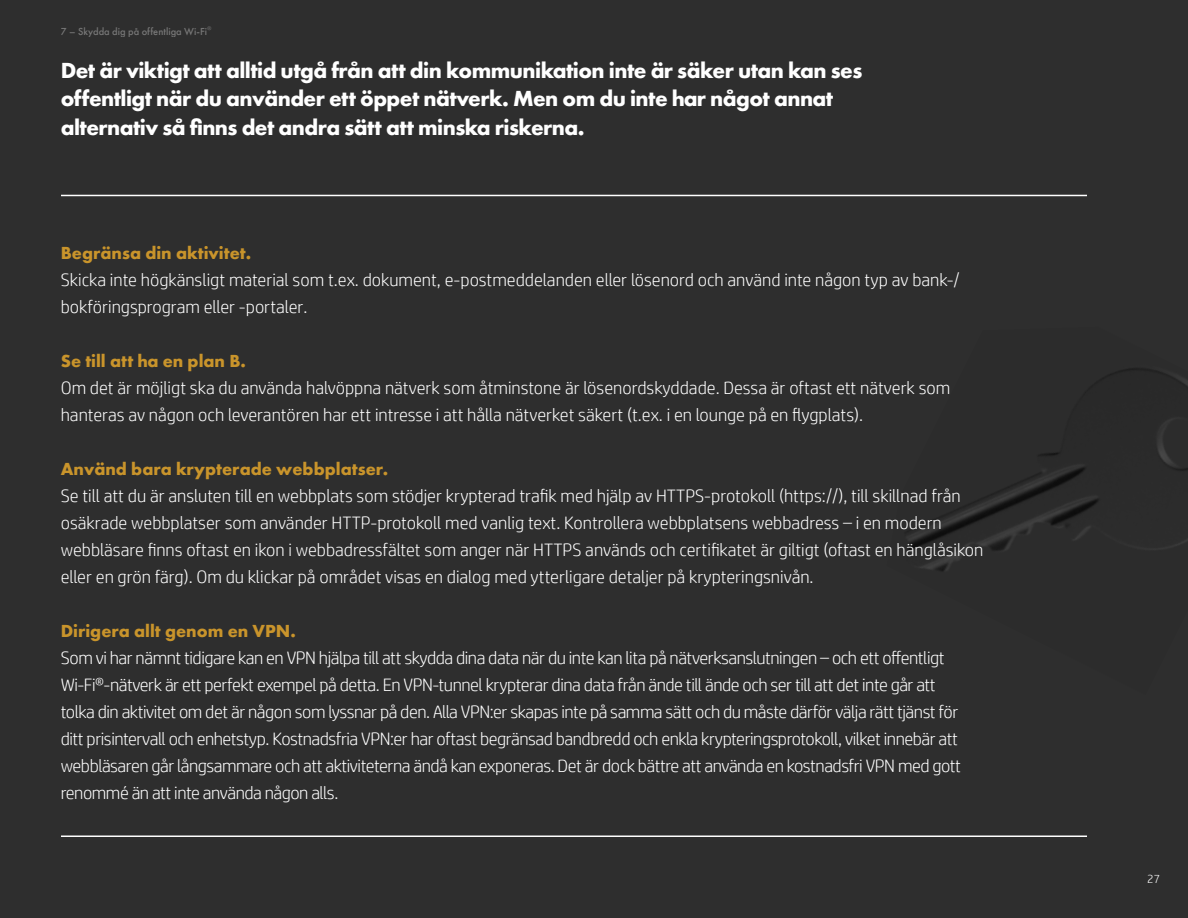
<style>
.page{position:relative;width:1188px;height:918px;background:#2e2e2e}
.page>*{position:absolute;margin:0;border:0;box-sizing:border-box;transform-origin:0 0}
.t1{font:700 22.5px/28.5px "Futura PT";letter-spacing:-.025em;color:#fff}
.t2{font:300 18px/27px "HP Simplified";letter-spacing:-.015em;color:#fff}
.t3{font:700 18px "Futura PT";color:#c9942b}
.t4{font:300 12px "HP Simplified";color:#fff}
.t5{font:500 10.5px "Futura PT";color:#777}
.s1{font-family:"HP Simplified";font-weight:300;font-size:9px}
</style>
<div class="page">
<img style="left:907px;top:368px;width:281px;height:203px">
<hr style="left:61px;top:195px;width:1026px;height:1px;background:#fff">
<hr style="left:61px;top:836px;width:1026px;height:1px;background:#fff">
<p class="t5" style="left:61px;top:25px;width:152px">7 – Skydda dig på offentliga Wi-Fi<span class="s1">®</span></p>
<p class="t1" style="left:61px;top:56px;width:803px">Det är viktigt att alltid utgå från att din kommunikation inte är säker utan kan ses offentligt när du använder ett öppet nätverk. Men om du inte har något annat alternativ så finns det andra sätt att minska riskerna.</p>
<p class="t3" style="left:61px;top:242px;width:192px">Begränsa din aktivitet.</p>
<p class="t2" style="left:61px;top:266px;width:901px">Skicka inte högkänsligt material som t.ex. dokument, e-postmeddelanden eller lösenord och använd inte någon typ av bank-/ bokföringsprogram eller -portaler.</p>
<p class="t3" style="left:61px;top:350px;width:187px">Se till att ha en plan B.</p>
<p class="t2" style="left:61px;top:374px;width:891px">Om det är möjligt ska du använda halvöppna nätverk som åtminstone är lösenordskyddade. Dessa är oftast ett nätverk som hanteras av någon och leverantören har ett intresse i att hålla nätverket säkert (t.ex. i en lounge på en flygplats).</p>
<p class="t3" style="left:61px;top:458px;width:329px">Använd bara krypterade webbplatser.</p>
<p class="t2" style="left:61px;top:482px;width:924px">Se till att du är ansluten till en webbplats som stödjer krypterad trafik med hjälp av HTTPS-protokoll (https://), till skillnad från osäkrade webbplatser som använder HTTP-protokoll med vanlig text. Kontrollera webbplatsens webbadress – i en modern webbläsare finns oftast en ikon i webbadressfältet som anger när HTTPS används och certifikatet är giltigt (oftast en hänglåsikon eller en grön färg). Om du klickar på området visas en dialog med ytterligare detaljer på krypteringsnivån.</p>
<p class="t3" style="left:61px;top:620px;width:237px">Dirigera allt genom en VPN.</p>
<p class="t2" style="left:61px;top:644px;width:902px">Som vi har nämnt tidigare kan en VPN hjälpa till att skydda dina data när du inte kan lita på nätverksanslutningen – och ett offentligt Wi-Fi®-nätverk är ett perfekt exempel på detta. En VPN-tunnel krypterar dina data från ände till ände och ser till att det inte går att tolka din aktivitet om det är någon som lyssnar på den. Alla VPN:er skapas inte på samma sätt och du måste därför välja rätt tjänst för ditt prisintervall och enhetstyp. Kostnadsfria VPN:er har oftast begränsad bandbredd och enkla krypteringsprotokoll, vilket innebär att webbläsaren går långsammare och att aktiviteterna ändå kan exponeras. Det är dock bättre att använda en kostnadsfri VPN med gott renommé än att inte använda någon alls.</p>
<p class="t4" style="left:1147px;top:871px;width:15px">27</p>
</div>
